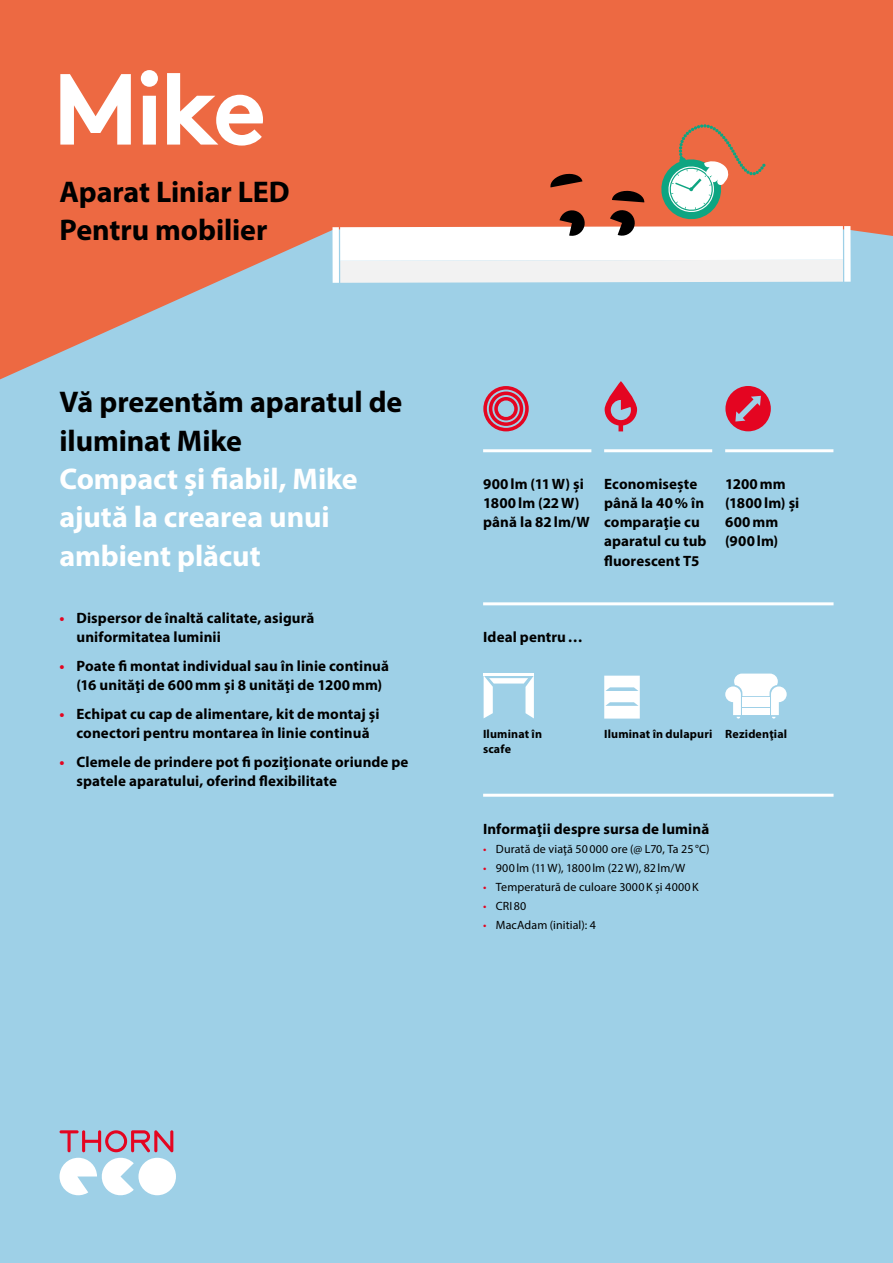
<style>
.page{position:relative;width:893px;height:1263px;background:#9ed0e7}
.page>*{position:absolute;margin:0;border:0;box-sizing:border-box;transform-origin:0 0}
.t1{font:700 100.65px "Brown";color:#fff}
.t2{font:700 30px/38.2px "Myriad Pro";letter-spacing:-.005em;color:#000}
.t3{font:700 30px/38.2px "Myriad Pro";letter-spacing:-.005em;color:#fff}
.t4{font:700 15px/19.2px "Myriad Pro";letter-spacing:.005em;color:#000}
.t5{font:12px "Myriad Pro";letter-spacing:.01em;color:#000}
.t6{font:700 12px/14.9px "Myriad Pro";letter-spacing:.015em;color:#000}
.s1{color:#e40521}
</style>
<div class="page">
<svg style="left:0;top:0;width:893px;height:379px;fill:#ed6942"></svg>
<div style="left:332px;top:227px;width:7px;height:56px;background:#fff"></div>
<div style="left:844px;top:226px;width:7px;height:56px;background:#fff"></div>
<svg style="left:340px;top:124px;width:503px;height:159px;background:#e99e87"></svg>
<hr style="left:483px;top:794px;width:350px;height:3px;background:#fff">
<hr style="left:483px;top:602px;width:350px;height:3px;background:#fff">
<svg style="left:483px;top:386px;width:46px;height:45px"></svg>
<svg style="left:605px;top:381px;width:32px;height:50px"></svg>
<svg style="left:725px;top:386px;width:46px;height:45px"></svg>
<svg style="left:725px;top:674px;width:62px;height:45px"></svg>
<svg style="left:604px;top:676px;width:36px;height:42px;background:#f0f7fb"></svg>
<svg style="left:484px;top:675px;width:50px;height:43px"></svg>
<hr style="left:484px;top:673px;width:50px;height:2px;background:#fff">
<hr style="left:725px;top:449px;width:108px;height:3px;background:#fff">
<hr style="left:604px;top:449px;width:108px;height:3px;background:#fff">
<hr style="left:483px;top:449px;width:108px;height:3px;background:#fff">
<div style="left:138px;top:1158px;width:38px;height:37px;background:#fff;border-radius:50%"></div>
<svg style="left:60px;top:1130px;width:113px;height:65px"></svg>
<h1 class="t1" style="left:52px;top:28px;width:216px">Mike</h1>
<h2 class="t2" style="left:60px;top:172px;width:232px">Aparat Liniar LED<br>Pentru mobilier</h2>
<h2 class="t2" style="left:60px;top:382px;width:344px">Vă prezentăm aparatul de iluminat Mike</h2>
<h2 class="t3" style="left:60px;top:459px;width:300px">Compact și fiabil, Mike ajută la crearea unui ambient plăcut</h2>
<p class="t4" style="left:77px;top:608px;width:239px;text-indent:-17px"><span class="s1">•</span> Dispersor de înaltă calitate, asigură uniformitatea luminii</p>
<p class="t4" style="left:77px;top:656px;width:314px;text-indent:-17px"><span class="s1">•</span> Poate fi montat individual sau în linie continuă (16 unităţi de 600mm și 8 unităţi de 1200mm)</p>
<p class="t4" style="left:60px;top:703px;width:321px;text-align:center"><span class="s1">•</span> Echipat cu cap de alimentare, kit de montaj și conectori pentru montarea în linie continuă</p>
<p class="t4" style="left:77px;top:751px;width:334px;text-indent:-17px"><span class="s1">•</span> Clemele de prindere pot fi poziţionate oriunde pe spatele aparatului, oferind flexibilitate</p>
<p class="t4" style="left:483px;top:474px;width:108px">900lm (11W) și<br>1800lm (22W) până la 82lm/W</p>
<p class="t4" style="left:604px;top:474px;width:104px">Economisește până la 40% în comparaţie cu aparatul cu tub fluorescent T5</p>
<p class="t4" style="left:725px;top:474px;width:76px">1200mm (1800lm) și<br>600mm (900lm)</p>
<p class="t4" style="left:483px;top:627px;width:101px">Ideal pentru…</p>
<p class="t6" style="left:483px;top:726px;width:61px">Iluminat în scafe</p>
<p class="t6" style="left:604px;top:726px;width:185px">Iluminat în dulapuri Rezidenţial</p>
<p class="t4" style="left:483px;top:818px;width:228px">Informaţii despre sursa de lumină</p>
<p class="t5" style="left:483px;top:841px;width:228px"><span class="s1">•</span> Durată de viaţă 50000 ore (@ L70, Ta 25°C)</p>
<p class="t5" style="left:483px;top:860px;width:204px"><span class="s1">•</span> 900lm (11W), 1800lm (22W), 82lm/W</p>
<p class="t5" style="left:483px;top:879px;width:217px"><span class="s1">•</span> Temperatură de culoare 3000K și 4000K</p>
<p class="t5" style="left:483px;top:898px;width:45px"><span class="s1">•</span> CRI80</p>
<p class="t5" style="left:483px;top:918px;width:114px"><span class="s1">•</span> MacAdam (initial): 4</p>
</div>
